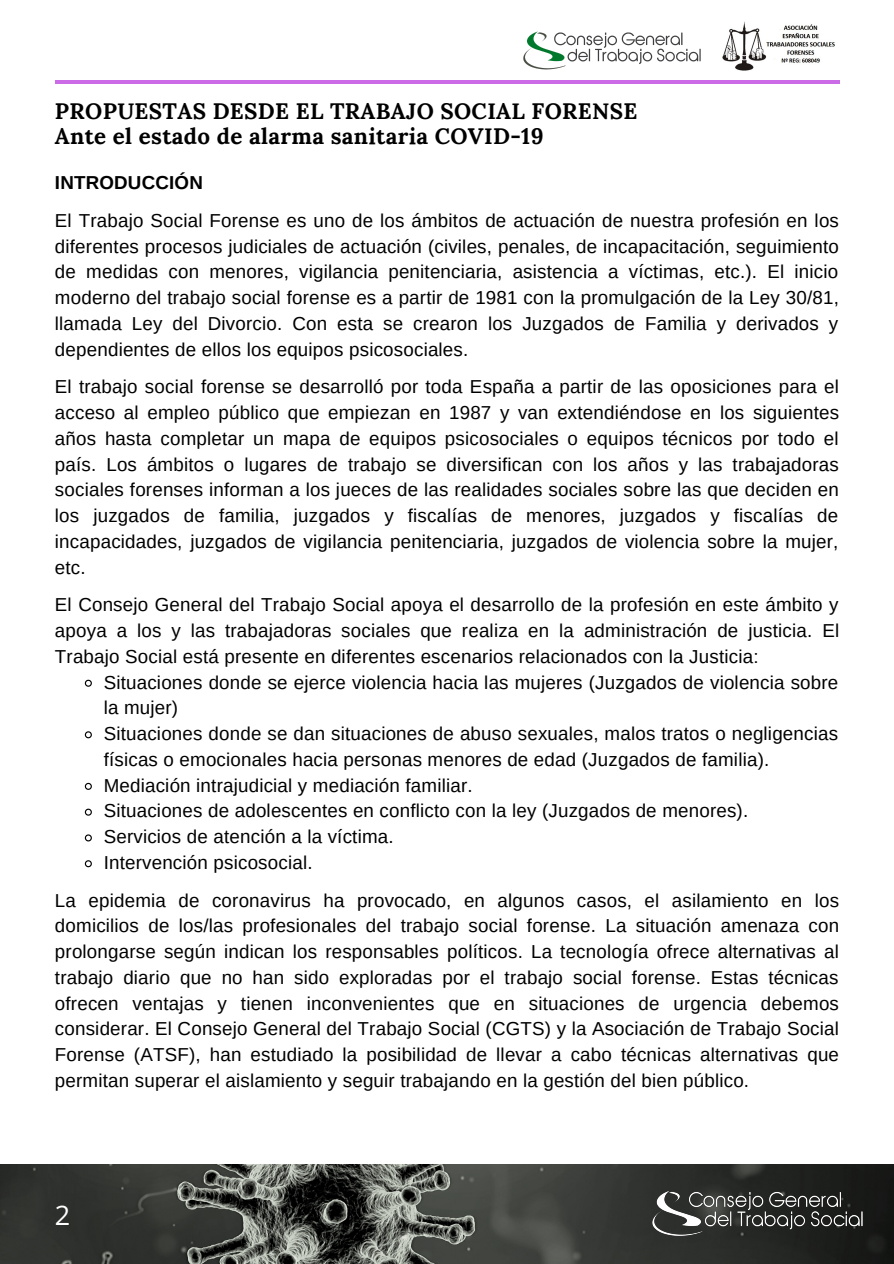
<style>
.page{position:relative;width:894px;height:1264px;background:#fff}
.page>*{position:absolute;margin:0;border:0;box-sizing:border-box;transform-origin:0 0}
.t1{font:27px "Open Sans";color:#fff}
.t2{font:700 22.35px/24.8px "Lora";letter-spacing:.015em;color:#000}
.t3{font:18.75px/25.8px "Arimo";letter-spacing:.01em;color:#000;text-align:justify}
.t4{font:700 18.75px "Arimo";letter-spacing:.01em;color:#000}
</style>
<div class="page">
<hr style="left:55px;top:80px;width:784px;height:4px;background:#cb6ce6">
<svg style="left:84px;top:679px;width:8px;height:8px"></svg>
<svg style="left:84px;top:731px;width:8px;height:8px"></svg>
<svg style="left:84px;top:782px;width:8px;height:8px"></svg>
<svg style="left:84px;top:808px;width:8px;height:8px"></svg>
<svg style="left:84px;top:834px;width:8px;height:8px"></svg>
<svg style="left:84px;top:860px;width:8px;height:8px"></svg>
<img style="left:0;top:1164px;width:582px;height:99px">
<img style="left:582px;top:1164px;width:311px;height:99px">
<img style="left:523px;top:31px;width:178px;height:39px">
<img style="left:722px;top:21px;width:113px;height:49px">
<p class="t2" style="left:55px;top:98px;width:584px">PROPUESTAS DESDE EL TRABAJO SOCIAL FORENSE<br>Ante el estado de alarma sanitaria COVID-19</p>
<p class="t4" style="left:55px;top:172px;width:149px">INTRODUCCIÓN</p>
<p class="t3" style="left:55px;top:207px;width:785px">El Trabajo Social Forense es uno de los ámbitos de actuación de nuestra profesión en los diferentes procesos judiciales de actuación (civiles, penales, de incapacitación, seguimiento de medidas con menores, vigilancia penitenciaria, asistencia a víctimas, etc.). El inicio moderno del trabajo social forense es a partir de 1981 con la promulgación de la Ley 30/81, llamada Ley del Divorcio. Con esta se crearon los Juzgados de Familia y derivados y dependientes de ellos los equipos psicosociales.</p>
<p class="t3" style="left:55px;top:374px;width:785px">El trabajo social forense se desarrolló por toda España a partir de las oposiciones para el acceso al empleo público que empiezan en 1987 y van extendiéndose en los siguientes años hasta completar un mapa de equipos psicosociales o equipos técnicos por todo el país. Los ámbitos o lugares de trabajo se diversifican con los años y las trabajadoras sociales forenses informan a los jueces de las realidades sociales sobre las que deciden en los juzgados de familia, juzgados y fiscalías de menores, juzgados y fiscalías de incapacidades, juzgados de vigilancia penitenciaria, juzgados de violencia sobre la mujer, etc.</p>
<p class="t3" style="left:55px;top:591px;width:785px">El Consejo General del Trabajo Social apoya el desarrollo de la profesión en este ámbito y apoya a los y las trabajadoras sociales que realiza en la administración de justicia. El Trabajo Social está presente en diferentes escenarios relacionados con la Justicia:</p>
<p class="t3" style="left:104px;top:669px;width:736px;text-align:left">Situaciones donde se ejerce violencia hacia las mujeres (Juzgados de violencia sobre la mujer)<br>Situaciones donde se dan situaciones de abuso sexuales, malos tratos o negligencias físicas o emocionales hacia personas menores de edad (Juzgados de familia).<br>Mediación intrajudicial y mediación familiar.<br>Situaciones de adolescentes en conflicto con la ley (Juzgados de menores).<br>Servicios de atención a la víctima.<br>Intervención psicosocial.</p>
<p class="t3" style="left:55px;top:887px;width:785px">La epidemia de coronavirus ha provocado, en algunos casos, el asilamiento en los domicilios de los/las profesionales del trabajo social forense. La situación amenaza con prolongarse según indican los responsables políticos. La tecnología ofrece alternativas al trabajo diario que no han sido exploradas por el trabajo social forense. Estas técnicas ofrecen ventajas y tienen inconvenientes que en situaciones de urgencia debemos considerar. El Consejo General del Trabajo Social (CGTS) y la Asociación de Trabajo Social Forense (ATSF), han estudiado la posibilidad de llevar a cabo técnicas alternativas que permitan superar el aislamiento y seguir trabajando en la gestión del bien público.</p>
<h1 class="t1" style="left:55px;top:1196px;width:17px">2</h1>
</div>
